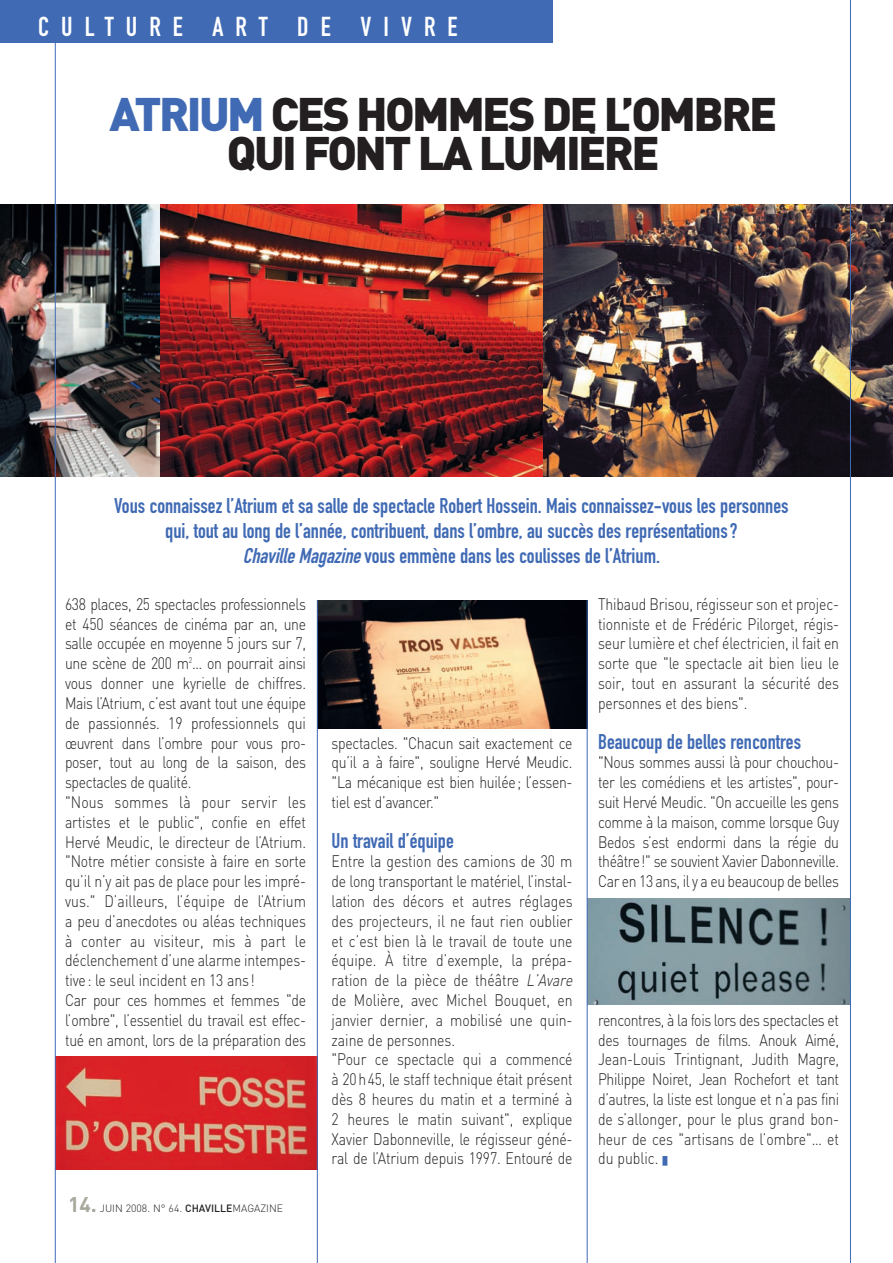
<style>
.page{position:relative;width:893px;height:1263px;background:#fff}
.page>*{position:absolute;margin:0;border:0;box-sizing:border-box;transform-origin:0 0}
.t1{font:900 46.5px/39px "DIN";letter-spacing:-.055em;color:#231f20;text-align:center}
.t2{font:27px "DIN Engschrift";letter-spacing:.445em;color:#fff}
.t3{font:21px/24.8px "DIN Engschrift";color:#406ab4;text-align:center}
.t4{font:300 16.5px/19.8px "DIN";letter-spacing:-.01em;color:#231f20;text-align:justify;scale:.85 1}
.t5{font:300 10.5px "DIN";color:#231f20}
.s1{color:#406ab4}
.s2{font-style:italic}
.s3{font-weight:700;font-size:21px;color:#a8a89d}
.s4{font-weight:500}
</style>
<div class="page">
<img style="left:56px;top:1057px;width:261px;height:112px">
<img style="left:588px;top:899px;width:262px;height:106px">
<img style="left:318px;top:600px;width:269px;height:129px">
<div style="left:0;top:0;width:553px;height:43px;background:#406ab4"></div>
<img style="left:160px;top:204px;width:383px;height:272px">
<img style="left:543px;top:204px;width:350px;height:272px">
<img style="left:0;top:204px;width:160px;height:272px">
<hr style="left:55px;top:33px;width:1px;height:1230px;background:#406ab4">
<hr style="left:317px;top:600px;width:1px;height:663px;background:#406ab4">
<hr style="left:587px;top:600px;width:1px;height:663px;background:#406ab4">
<hr style="left:850px;top:0;width:1px;height:1263px;background:#406ab4">
<h2 class="t2" style="left:38px;top:17px;width:421px">CULTURE ART DE VIVRE</h2>
<h1 class="t1" style="left:110px;top:96px;width:669px"><span class="s1">ATRIUM</span> CES HOMMES DE L’OMBRE<br>QUI FONT LA LUMIÈRE</h1>
<p class="t3" style="left:114px;top:495px;width:676px">Vous connaissez l’Atrium et sa salle de spectacle Robert Hossein. Mais connaissez-vous les personnes qui, tout au long de l’année, contribuent, dans l’ombre, au succès des représentations?<br><span class="s2">ChavilleMagazine</span>vous emmène dans les coulisses de l’Atrium.</p>
<p class="t4" style="left:65px;top:594px;width:285px;text-align:left">638 places, 25 spectacles professionnels et 450 séances de cinéma par an, une salle occupée en moyenne 5 jours sur 7, une scène de 200 m<sup>2</sup>… on pourrait ainsi vous donner une kyrielle de chiffres.<br>Mais l’Atrium, c’est avant tout une équipe de passionnés. 19 professionnels qui œuvrent dans l’ombre pour vous pro&shy;poser, tout au long de la saison, des spectacles de qualité.<br>"Nous sommes là pour servir les artistes et le public", confie en effet Hervé Meudic, le directeur de l’Atrium. "Notre métier consiste à faire en sorte qu’il n’y ait pas de place pour les impré&shy;vus." D’ailleurs, l’équipe de l’Atrium a peu d’anecdotes ou aléas techniques à conter au visiteur, mis à part le déclenchement d’une alarme intempes&shy;tive: le seul incident en 13 ans!<br>Car pour ces hommes et femmes "de l’ombre", l’essentiel du travail est effec&shy;tué en amont, lors de la préparation des</p>
<p class="t5" style="left:68px;top:1202px;width:217px"><span class="s3">14.</span> JUIN 2008. N° 64. <span class="s4">CHAVILLE</span>MAGAZINE</p>
<p class="t4" style="left:332px;top:733px;width:285px">spectacles. "Chacun sait exactement ce qu’il a à faire", souligne Hervé Meudic. "La mécanique est bien huilée; l’essen&shy;tiel est d’avancer."</p>
<p class="t3" style="left:332px;top:830px;width:124px">Un travail d’équipe</p>
<p class="t4" style="left:332px;top:852px;width:288px;text-align:left">Entre la gestion des camions de 30 m de long transportant le matériel, l’instal&shy;lation des décors et autres réglages des projecteurs, il ne faut rien oublier et c’est bien là le travail de toute une équipe. À titre d’exemple, la prépa&shy;ration de la pièce de théâtre <span class="s2">L’Avare </span>de Molière, avec Michel Bouquet, en janvier dernier, a mobilisé une quin&shy;zaine de personnes.<br>"Pour ce spectacle qui a commencé à 20h45, le staff technique était présent dès 8 heures du matin et a terminé à 2 heures le matin suivant", explique Xavier Dabonneville, le régisseur géné&shy;ral de l’Atrium depuis 1997. Entouré de</p>
<p class="t4" style="left:598px;top:594px;width:285px">Thibaud Brisou, régisseur son et projec&shy;tionniste et de Frédéric Pilorget, régis&shy;seur lumière et chef électricien, il fait en sorte que "le spectacle ait bien lieu le soir, tout en assurant la sécurité des personnes et des biens".</p>
<p class="t3" style="left:598px;top:731px;width:204px">Beaucoup de belles rencontres</p>
<p class="t4" style="left:598px;top:753px;width:285px">"Nous sommes aussi là pour chouchou&shy;ter les comédiens et les artistes", pour&shy;suit Hervé Meudic. "On accueille les gens comme à la maison, comme lorsque Guy Bedos s’est endormi dans la régie du théâtre!" se souvient Xavier Dabonneville.<br>Car en 13 ans, il y a eu beaucoup de belles</p>
<p class="t4" style="left:598px;top:1010px;width:285px">rencontres, à la fois lors des spectacles et des tournages de films. Anouk Aimé, Jean-Louis Trintignant, Judith Magre, Philippe Noiret, Jean Rochefort et tant d’autres, la liste est longue et n’a pas fini de s’allonger, pour le plus grand bon&shy;heur de ces "artisans de l’ombre"… et du public. <span class="s1">■</span></p>
</div>
